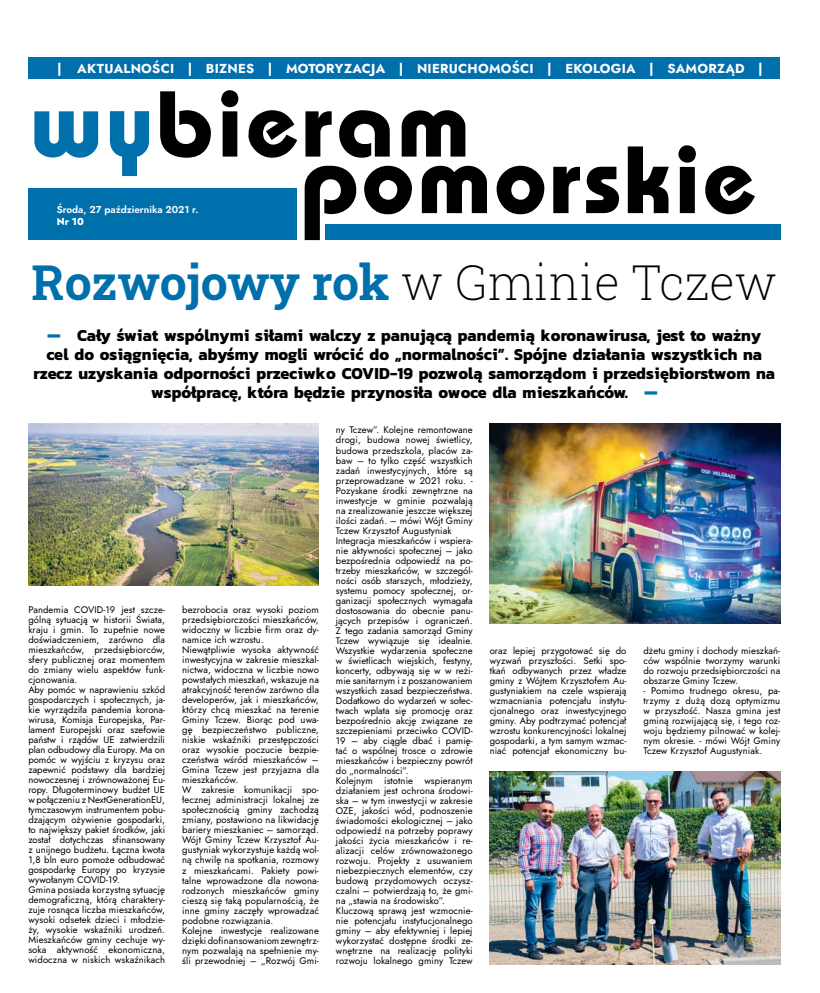
<style>
.page{position:relative;width:820px;height:993px;background:#fff}
.page>*{position:absolute;margin:0;border:0;box-sizing:border-box;transform-origin:0 0}
.t1{font:700 93px "Bahamas";letter-spacing:.04em;color:#000}
.t2{font:700 48px "Roboto Slab";letter-spacing:-.005em;color:#0070ad}
.t3{font:700 17px/19px "Kanit";letter-spacing:.01em;color:#000;text-align:center;scale:.95 1}
.t4{font:700 13px "Jost";letter-spacing:.02em;color:#fff}
.t5{font:600 10px "Jost";letter-spacing:-.005em;color:#fff}
.t6{font:800 10px "Jost";color:#fff}
.t7{font:9.5px/10px "Jost";letter-spacing:.01em;color:#000}
.s1{color:#0070ad}
.s2{font-weight:200;color:#000}
.s3{font-weight:900;color:#0070ad}
</style>
<div class="page">
<div style="left:28px;top:188px;width:269px;height:51px;background:#0070ad"></div>
<div style="left:28px;top:57px;width:752px;height:22px;background:#0070ad"></div>
<svg style="left:304px;top:145px;width:450px;height:95px"></svg>
<div style="left:325px;top:224px;width:455px;height:15px;background:#0070ad"></div>
<img style="left:28px;top:423px;width:291px;height:162px">
<img style="left:489px;top:771px;width:291px;height:193px">
<img style="left:489px;top:423px;width:291px;height:200px">
<h3 class="t4" style="left:57px;top:60px;width:707px">| AKTUALNOŚCI | BIZNES | MOTORYZACJA | NIERUCHOMOŚCI | EKOLOGIA | SAMORZĄD |</h3>
<h1 class="t1" style="left:30px;top:70px;width:441px"><span class="s1">wy</span>bieram</h1>
<p class="t5" style="left:57px;top:202px;width:143px">Środa, 27 października 2021 r.</p>
<p class="t6" style="left:57px;top:214px;width:29px">Nr 10</p>
<h2 class="t2" style="left:32px;top:249px;width:746px">Rozwojowy rok <span class="s2">w Gminie Tczew</span></h2>
<p class="t3" style="left:34px;top:325px;width:781px"><span class="s3">―</span> Cały świat wspólnymi siłami walczy z panującą pandemią koronawirusa, jest to ważny<br>cel do osiągnięcia, abyśmy mogli wrócić do „normalności”. Spójne działania wszystkich na rzecz uzyskania odporności przeciwko COVID-19 pozwolą samorządom i przedsiębiorstwom na współpracę, która będzie przynosiła owoce dla mieszkańców. <span class="s3">―</span></p>
<p class="t7" style="left:28px;top:604px;width:138px">Pandemia COVID-19 jest szcze&shy;gólną sytuacją w historii Świata, kraju i gmin. To zupełnie nowe doświadczeniem, zarówno dla mieszkańców, przedsiębiorców, sfery publicznej oraz momentem do zmiany wielu aspektów funk&shy;cjonowania.<br>Aby pomóc w naprawieniu szkód gospodarczych i społecznych, ja&shy;kie wyrządziła pandemia korona&shy;wirusa, Komisja Europejska, Par&shy;lament Europejski oraz szefowie państw i rządów UE zatwierdzili plan odbudowy dla Europy. Ma on pomóc w wyjściu z kryzysu oraz zapewnić podstawy dla bardziej nowoczesnej i zrównoważonej Eu&shy;ropy. Długoterminowy budżet UE w połączeniu z NextGenerationEU, tymczasowym instrumentem pobu&shy;dzającym ożywienie gospodarki, to największy pakiet środków, jaki został dotychczas sfinansowany z unijnego budżetu. Łączna kwota<br>1,8 bln euro pomoże odbudować gospodarkę Europy po kryzysie wywołanym COVID-19.<br>Gmina posiada korzystną sytuację demograficzną, którą charaktery&shy;zuje rosnąca liczba mieszkańców, wysoki odsetek dzieci i młodzie&shy;ży, wysokie wskaźniki urodzeń.<br>Mieszkańców gminy cechuje wy&shy;soka aktywność ekonomiczna, widoczna w niskich wskaźnikach</p>
<p class="t7" style="left:182px;top:604px;width:138px">bezrobocia oraz wysoki poziom przedsiębiorczości mieszkańców, widoczny w liczbie firm oraz dy&shy;namice ich wzrostu.<br>Niewątpliwie wysoka aktywność inwestycyjna w zakresie mieszkal&shy;nictwa, widoczna w liczbie nowo powstałych mieszkań, wskazuje na atrakcyjność terenów zarówno dla developerów, jak i mieszkańców, którzy chcą mieszkać na terenie<br>Gminy Tczew. Biorąc pod uwa&shy;gę bezpieczeństwo publiczne, niskie wskaźniki przestępczości oraz wysokie poczucie bezpie&shy;czeństwa wśród mieszkańców –<br>Gmina Tczew jest przyjazna dla mieszkańców.<br>W zakresie komunikacji spo&shy;łecznej administracji lokalnej ze społecznością gminy zachodzą zmiany, postawiono na likwidację bariery mieszkaniec – samorząd.<br>Wójt Gminy Tczew Krzysztof Au&shy;gustyniak wykorzystuje każdą wol&shy;ną chwilę na spotkania, rozmowy z mieszkańcami. Pakiety powi&shy;talne wprowadzone dla nowona&shy;rodzonych mieszkańców gminy cieszą się taką popularnością, że inne gminy zaczęły wprowadzać podobne rozwiązania.<br>Kolejne inwestycje realizowane dzięki dofinansowaniom zewnętrz&shy;nym pozwalają na spełnienie my&shy;śli przewodniej – „Rozwój Gmi-</p>
<p class="t7" style="left:336px;top:425px;width:138px">ny Tczew”. Kolejne remontowane drogi, budowa nowej świetlicy, budowa przedszkola, placów za&shy;baw – to tylko część wszystkich zadań inwestycyjnych, które są przeprowadzane w 2021 roku. -<br>Pozyskane środki zewnętrzne na inwestycje w gminie pozwalają na zrealizowanie jeszcze większej ilości zadań. – mówi Wójt Gminy<br>Tczew Krzysztof Augustyniak<br>Integracja mieszkańców i wspiera&shy;nie aktywności społecznej – jako bezpośrednia odpowiedź na po&shy;trzeby mieszkańców, w szczegól&shy;ności osób starszych, młodzieży, systemu pomocy społecznej, or&shy;ganizacji społecznych wymagała dostosowania do obecnie panu&shy;jących przepisów i ograniczeń.<br>Z tego zadania samorząd Gminy<br>Tczew wywiązuje się idealnie.<br>Wszystkie wydarzenia społeczne w świetlicach wiejskich, festyny, koncerty, odbywają się w w reżi&shy;mie sanitarnym i z poszanowaniem wszystkich zasad bezpieczeństwa.<br>Dodatkowo do wydarzeń w sołec&shy;twach wplata się promocję oraz bezpośrednio akcję związane ze szczepieniami przeciwko COVID-<br>19 – aby ciągle dbać i pamię&shy;tać o wspólnej trosce o zdrowie mieszkańców i bezpieczny powrót do „normalności”.<br>Kolejnym istotnie wspieranym działaniem jest ochrona środowi&shy;ska – w tym inwestycji w zakresie<br>OZE, jakości wód, podnoszenie świadomości ekologicznej – jako odpowiedź na potrzeby poprawy jakości życia mieszkańców i re&shy;alizacji celów zrównoważonego rozwoju. Projekty z usuwaniem niebezpiecznych elementów, czy budową przydomowych oczysz&shy;czalni – potwierdzają to, że gmi&shy;na „stawia na środowisko”.<br>Kluczową sprawą jest wzmocnie&shy;nie potencjału instytucjonalnego gminy – aby efektywniej i lepiej wykorzystać dostępne środki ze&shy;wnętrzne na realizację polityki rozwoju lokalnego gminy Tczew</p>
<p class="t7" style="left:489px;top:645px;width:138px;text-align:justify">oraz lepiej przygotować się do wyzwań przyszłości. Setki spo&shy;tkań odbywanych przez władze gminy z Wójtem Krzysztofem Au&shy;gustyniakiem na czele wspierają wzmacniania potencjału instytu&shy;cjonalnego oraz inwestycyjnego gminy. Aby podtrzymać potencjał wzrostu konkurencyjności lokalnej gospodarki, a tym samym wzmac&shy;niać potencjał ekonomiczny bu-</p>
<p class="t7" style="left:643px;top:645px;width:138px;text-align:justify">dżetu gminy i dochody mieszkań&shy;ców wspólnie tworzymy warunki do rozwoju przedsiębiorczości na obszarze Gminy Tczew.</p>
<p class="t7" style="left:643px;top:685px;width:138px;text-align:justify">- Pomimo trudnego okresu, pa&shy;trzymy z dużą dozą optymizmu w przyszłość. Nasza gmina jest gminą rozwijającą się, i tego roz&shy;woju będziemy pilnować w kolej&shy;nym okresie. - mówi Wójt Gminy Tczew Krzysztof Augustyniak.</p>
</div>
